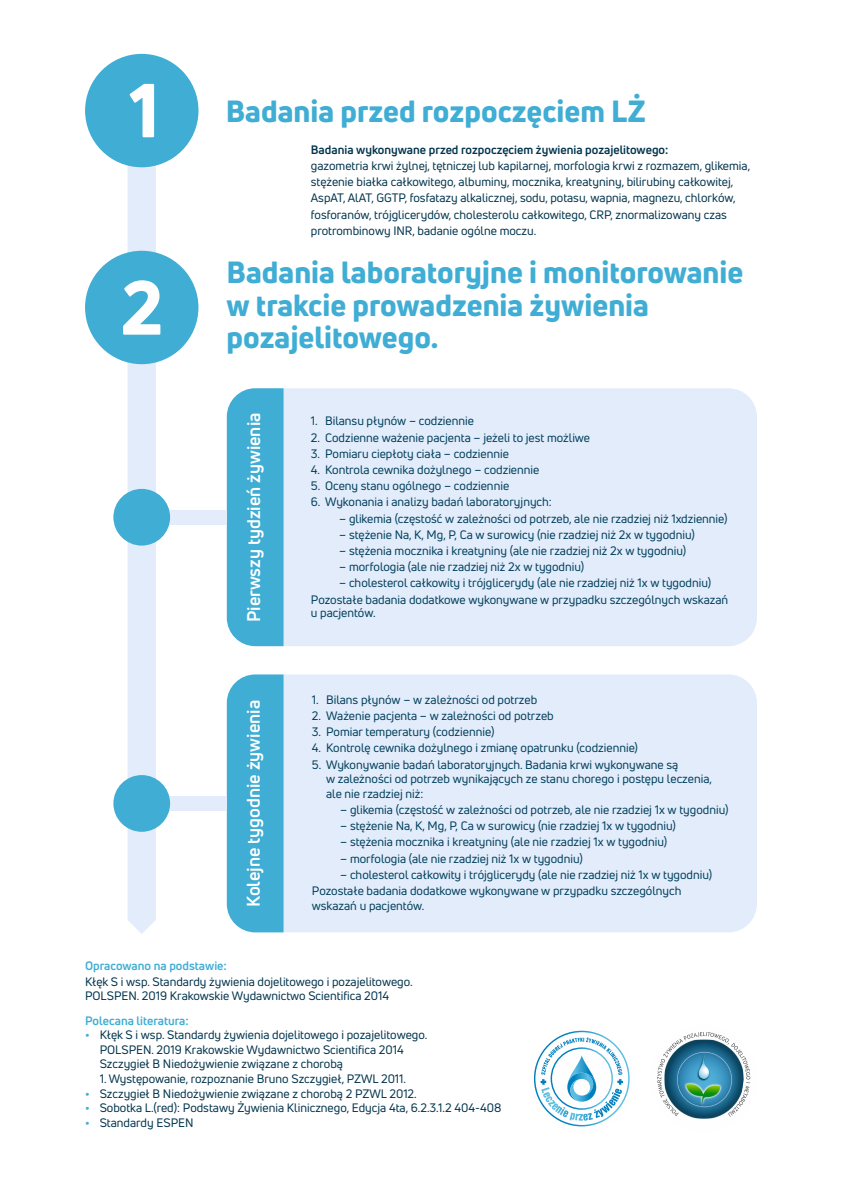
<style>
.page{position:relative;width:842px;height:1191px;background:#fff}
.page>*{position:absolute;margin:0;border:0;box-sizing:border-box;transform-origin:0 0}
.t1{font:800 74.7px "Uni Neue";color:#fefefe}
.t2{font:800 30px/32.4px "Uni Neue";color:#3fadd4}
.t3{font:700 18px "Uni Neue";color:#fefefe}
.t4{font:12px/16.2px "Uni Neue";color:#003e5b}
.t5{font:12px/14.6px "Uni Neue";color:#00334c}
.t6{font:700 12px "Uni Neue";color:#00334c}
.t7{font:700 12px "Uni Neue";color:#3fadd4}
</style>
<div class="page">
<div style="left:128px;top:165px;width:28px;height:769px;background:#e2ecfa"></div>
<div style="left:85px;top:251px;width:113px;height:113px;background:#3fadd4;border-radius:50%"></div>
<div style="left:85px;top:54px;width:113px;height:113px;background:#3fadd4;border-radius:50%"></div>
<div style="left:284px;top:388px;width:473px;height:258px;background:#e2ecfa"></div>
<div style="left:284px;top:674px;width:473px;height:258px;background:#e2ecfa"></div>
<div style="left:227px;top:388px;width:57px;height:258px;background:#3fadd4"></div>
<div style="left:227px;top:674px;width:57px;height:258px;background:#3fadd4"></div>
<div style="left:142px;top:510px;width:85px;height:14px;background:#e2ecfa"></div>
<div style="left:142px;top:796px;width:85px;height:14px;background:#e2ecfa"></div>
<div style="left:113px;top:489px;width:57px;height:56px;background:#3fadd4;border-radius:50%"></div>
<div style="left:113px;top:775px;width:57px;height:56px;background:#3fadd4;border-radius:50%"></div>
<svg style="left:534px;top:1030px;width:96px;height:96px"></svg>
<img style="left:688px;top:1116px;width:43px;height:2px">
<svg style="left:657px;top:1032px;width:93px;height:84px"></svg>
<h1 class="t1" style="left:129px;top:81px;width:32px">1</h1>
<h1 class="t1" style="left:121px;top:279px;width:44px">2</h1>
<h2 class="t2" style="left:226px;top:98px;width:422px">Badania przed rozpoczęciem LŻ</h2>
<p class="t6" style="left:311px;top:145px;width:359px">Badania wykonywane przed rozpoczęciem żywienia pozajelitowego:</p>
<p class="t5" style="left:311px;top:159px;width:441px;line-height:16.2px">gazometria krwi żylnej, tętniczej lub kapilarnej, morfologia krwi z rozmazem, glikemia, stężenie białka całkowitego, albuminy, mocznika, kreatyniny, bilirubiny całkowitej, AspAT, AlAT, GGTP, fosfatazy alkalicznej, sodu, potasu, wapnia, magnezu, chlorków, fosforanów, trójglicerydów, cholesterolu całkowitego, CRP, znormalizowany czas protrombinowy INR, badanie ogólne moczu.</p>
<h2 class="t2" style="left:227px;top:260px;width:518px">Badania laboratoryjne i monitorowanie w trakcie prowadzenia żywienia pozajelitowego.</h2>
<h3 class="t3" style="left:247px;top:622px;width:211px;rotate:-90deg">Pierwszy tydzień żywienia</h3>
<h3 class="t3" style="left:246px;top:907px;width:209px;rotate:-90deg">Kolejne tygodnie żywienia</h3>
<p class="t4" style="left:311px;top:414px;width:165px">1. Bilansu płynów – codziennie</p>
<p class="t4" style="left:311px;top:430px;width:281px">2. Codzienne ważenie pacjenta – jeżeli to jest możliwe</p>
<p class="t4" style="left:311px;top:447px;width:200px">3. Pomiaru ciepłoty ciała – codziennie</p>
<p class="t4" style="left:311px;top:463px;width:230px">4. Kontrola cewnika dożylnego – codziennie</p>
<p class="t4" style="left:311px;top:479px;width:200px">5. Oceny stanu ogólnego – codziennie</p>
<p class="t4" style="left:311px;top:495px;width:242px">6. Wykonania i analizy badań laboratoryjnych:</p>
<p class="t4" style="left:339px;top:511px;width:390px">– glikemia (częstość w zależności od potrzeb, ale nie rzadziej niż 1xdziennie)</p>
<p class="t4" style="left:339px;top:528px;width:357px">– stężenie Na, K, Mg, P, Ca w surowicy (nie rzadziej niż 2x w tygodniu)</p>
<p class="t4" style="left:339px;top:544px;width:348px">– stężenia mocznika i kreatyniny (ale nie rzadziej niż 2x w tygodniu)</p>
<p class="t4" style="left:339px;top:560px;width:247px">– morfologia (ale nie rzadziej niż 2x w tygodniu)</p>
<p class="t4" style="left:311px;top:576px;width:419px;text-indent:28px">– cholesterol całkowity i trójglicerydy (ale nie rzadziej niż 1x w tygodniu)<br>Pozostałe badania dodatkowe wykonywane w przypadku szczególnych wskazań</p>
<p class="t4" style="left:311px;top:605px;width:66px">u pacjentów.</p>
<p class="t4" style="left:312px;top:692px;width:227px">1. Bilans płynów – w zależności od potrzeb</p>
<p class="t4" style="left:312px;top:709px;width:243px">2. Ważenie pacjenta – w zależności od potrzeb</p>
<p class="t4" style="left:312px;top:725px;width:184px">3. Pomiar temperatury (codziennie)</p>
<p class="t4" style="left:312px;top:741px;width:328px">4. Kontrolę cewnika dożylnego i zmianę opatrunku (codziennie)</p>
<p class="t4" style="left:326px;top:758px;width:387px;line-height:14.6px;text-indent:-14px">5. Wykonywanie badań laboratoryjnych. Badania krwi wykonywane są<br>w zależności od potrzeb wynikających ze stanu chorego i postępu leczenia, ale nie rzadziej niż:</p>
<p class="t4" style="left:340px;top:803px;width:390px">– glikemia (częstość w zależności od potrzeb, ale nie rzadziej 1x w tygodniu)</p>
<p class="t4" style="left:340px;top:819px;width:337px">– stężenie Na, K, Mg, P, Ca w surowicy (nie rzadziej 1x w tygodniu)</p>
<p class="t4" style="left:340px;top:835px;width:329px">– stężenia mocznika i kreatyniny (ale nie rzadziej 1x w tygodniu)</p>
<p class="t4" style="left:340px;top:851px;width:244px">– morfologia (ale nie rzadziej niż 1x w tygodniu)</p>
<p class="t4" style="left:312px;top:867px;width:402px;text-indent:28px">– cholesterol całkowity i trójglicerydy (ale nie rzadziej niż 1x w tygodniu)<br>Pozostałe badania dodatkowe wykonywane w przypadku szczególnych</p>
<p class="t4" style="left:312px;top:898px;width:114px">wskazań u pacjentów.</p>
<p class="t7" style="left:85px;top:960px;width:143px">Opracowano na podstawie:</p>
<p class="t5" style="left:85px;top:975px;width:329px">Kłęk S i wsp. Standardy żywienia dojelitowego i pozajelitowego.<br>POLSPEN. 2019 Krakowskie Wydawnictwo Scientifica 2014</p>
<p class="t7" style="left:85px;top:1015px;width:105px">Polecana literatura:</p>
<p class="t5" style="left:100px;top:1029px;width:329px">Kłęk S i wsp. Standardy żywienia dojelitowego i pozajelitowego.<br>POLSPEN. 2019 Krakowskie Wydawnictwo Scientifica 2014<br>Szczygieł B Niedożywienie związane z chorobą</p>
<p class="t5" style="left:100px;top:1072px;width:403px">1. Występowanie, rozpoznanie Bruno Szczygieł, PZWL 2011.<br>Szczygieł B Niedożywienie związane z chorobą 2 PZWL 2012.<br>Sobotka L.(red): Podstawy Żywienia Klinicznego, Edycja 4ta, 6.2.3.1.2 404-408<br>Standardy ESPEN</p>
</div>
